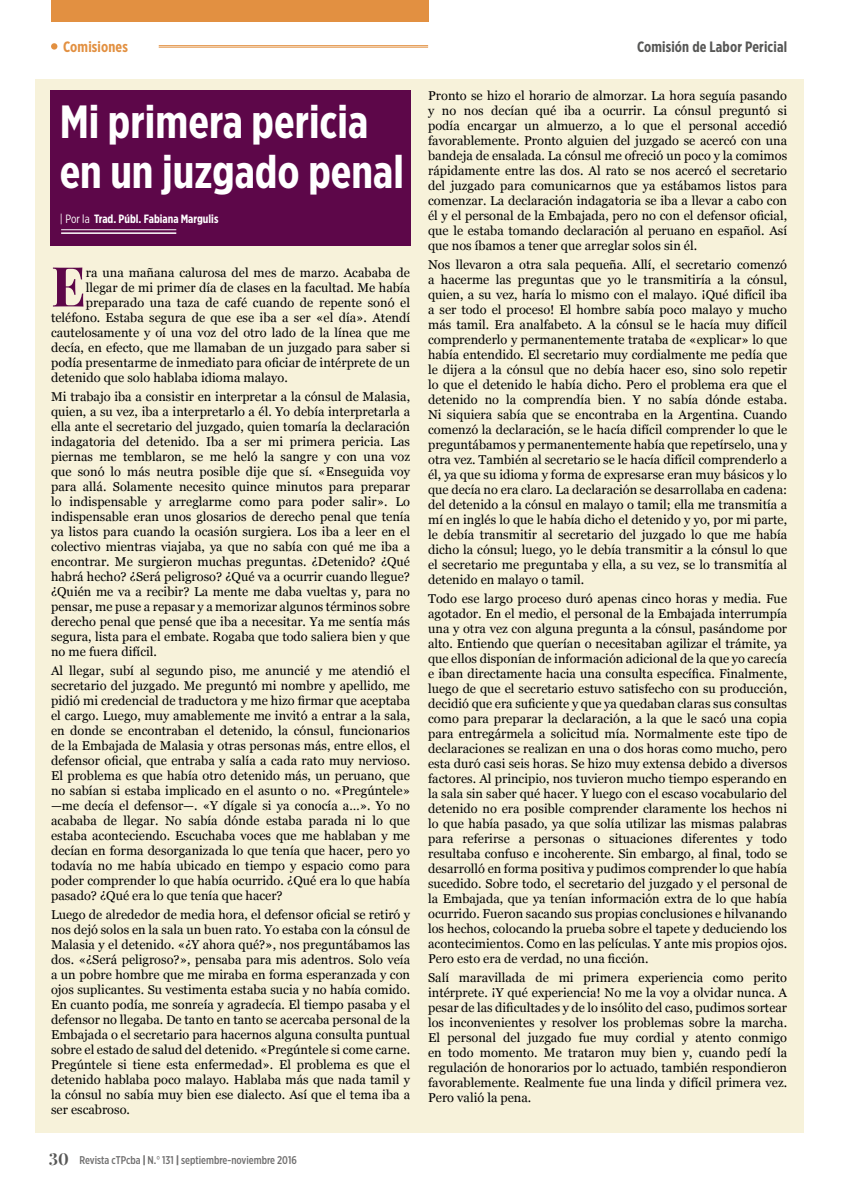
<style>
.page{position:relative;width:851px;height:1191px;background:#fff}
.page>*{position:absolute;margin:0;border:0;box-sizing:border-box;transform-origin:0 0}
.t1{font:700 55.05px "Playfair Display";color:#5d0749}
.t2{font:700 46.5px/49.5px "Gotham X Narrow";color:#fff}
.t3{font:700 15px "Gotham X Narrow";letter-spacing:.01em;color:#575756}
.t4{font:700 15px "Gotham X Narrow";letter-spacing:.01em;color:#e29041}
.t5{font:12.75px/15px "Georgia";color:#000;text-align:justify}
.t6{font:700 12px "Gotham X Narrow";color:#fff}
.t7{font:500 11.25px "Gotham X Narrow";color:#706f6f}
.s1{font-weight:400}
.s2{font-family:"Playfair Display";font-weight:700;font-size:16.5px;color:#575756}
.s3{font-weight:900}
</style>
<div class="page">
<div style="left:35px;top:79px;width:768px;height:1053px;background:#f7f2da"></div>
<hr style="left:850px;top:399px;width:1px;height:84px;background:#d4edfc">
<hr style="left:850px;top:167px;width:1px;height:231px;background:#0d4d5e">
<div style="left:51px;top:0;width:377px;height:21px;background:#e29041"></div>
<hr style="left:159px;top:45px;width:269px;height:1px;background:#e29041">
<hr style="left:159px;top:47px;width:269px;height:1px;background:#e29041">
<div style="left:51px;top:43px;width:6px;height:7px;background:#e29041;border-radius:50%"></div>
<div style="left:50px;top:90px;width:360px;height:156px;background:#5d0749"></div>
<hr style="left:61px;top:229px;width:115px;height:1px;background:#fff">
<hr style="left:61px;top:232px;width:115px;height:2px;background:#fff">
<p class="t4" style="left:63px;top:37px;width:66px">Comisiones</p>
<p class="t3" style="left:637px;top:37px;width:152px">Comisión de Labor Pericial</p>
<h2 class="t2" style="left:60px;top:97px;width:346px">Mi primera pericia en un juzgado penal</h2>
<p class="t6" style="left:60px;top:211px;width:160px"><span class="s1">| Por la</span> Trad. Públ. Fabiana Margulis</p>
<h1 class="t1" style="left:51px;top:251px;width:36px">E</h1>
<p class="t5" style="left:86px;top:265px;width:325px">ra una mañana calurosa del mes de marzo. Acababa de</p>
<p class="t5" style="left:86px;top:280px;width:325px">llegar de mi primer día de clases en la facultad. Me había</p>
<p class="t5" style="left:86px;top:295px;width:325px">preparado una taza de café cuando de repente sonó el</p>
<p class="t5" style="left:51px;top:310px;width:360px">teléfono. Estaba segura de que ese iba a ser «el día». Atendí</p>
<p class="t5" style="left:51px;top:325px;width:360px">cautelosamente y oí una voz del otro lado de la línea que me</p>
<p class="t5" style="left:51px;top:340px;width:360px">decía, en efecto, que me llamaban de un juzgado para saber si</p>
<p class="t5" style="left:51px;top:355px;width:360px">podía presentarme de inmediato para oficiar de intérprete de un</p>
<p class="t5" style="left:51px;top:370px;width:238px">detenido que solo hablaba idioma malayo.</p>
<p class="t5" style="left:51px;top:389px;width:360px">Mi trabajo iba a consistir en interpretar a la cónsul de Malasia, quien, a su vez, iba a interpretarlo a él. Yo debía interpretarla a ella ante el secretario del juzgado, quien tomaría la declaración indagatoria del detenido. Iba a ser mi primera pericia. Las piernas me temblaron, se me heló la sangre y con una voz que sonó lo más neutra posible dije que sí. «Enseguida voy para allá. Solamente necesito quince minutos para preparar lo indispensable y arreglarme como para poder salir». Lo indispensable eran unos glosarios de derecho penal que tenía ya listos para cuando la ocasión surgiera. Los iba a leer en el colectivo mientras viajaba, ya que no sabía con qué me iba a encontrar. Me surgieron muchas preguntas. ¿Detenido? ¿Qué habrá hecho? ¿Será peligroso? ¿Qué va a ocurrir cuando llegue? ¿Quién me va a recibir? La mente me daba vueltas y, para no pensar, me puse a repasar y a memorizar algunos términos sobre derecho penal que pensé que iba a necesitar. Ya me sentía más segura, lista para el embate. Rogaba que todo saliera bien y que no me fuera difícil.</p>
<p class="t5" style="left:51px;top:663px;width:360px">Al llegar, subí al segundo piso, me anuncié y me atendió el secretario del juzgado. Me preguntó mi nombre y apellido, me pidió mi credencial de traductora y me hizo firmar que aceptaba el cargo. Luego, muy amablemente me invitó a entrar a la sala, en donde se encontraban el detenido, la cónsul, funcionarios de la Embajada de Malasia y otras personas más, entre ellos, el defensor oficial, que entraba y salía a cada rato muy nervioso.<br>El problema es que había otro detenido más, un peruano, que no sabían si estaba implicado en el asunto o no. «Pregúntele» —me decía el defensor—. «Y dígale si ya conocía a…». Yo no acababa de llegar. No sabía dónde estaba parada ni lo que estaba aconteciendo. Escuchaba voces que me hablaban y me decían en forma desorganizada lo que tenía que hacer, pero yo todavía no me había ubicado en tiempo y espacio como para poder comprender lo que había ocurrido. ¿Qué era lo que había pasado? ¿Qué era lo que tenía que hacer?</p>
<p class="t5" style="left:51px;top:907px;width:360px">Luego de alrededor de media hora, el defensor oficial se retiró y nos dejó solos en la sala un buen rato. Yo estaba con la cónsul de Malasia y el detenido. «¿Y ahora qué?», nos preguntábamos las dos. «¿Será peligroso?», pensaba para mis adentros. Solo veía a un pobre hombre que me miraba en forma esperanzada y con ojos suplicantes. Su vestimenta estaba sucia y no había comido.<br>En cuanto podía, me sonreía y agradecía. El tiempo pasaba y el defensor no llegaba. De tanto en tanto se acercaba personal de la Embajada o el secretario para hacernos alguna consulta puntual sobre el estado de salud del detenido. «Pregúntele si come carne.<br>Pregúntele si tiene esta enfermedad». El problema es que el detenido hablaba poco malayo. Hablaba más que nada tamil y la cónsul no sabía muy bien ese dialecto. Así que el tema iba a ser escabroso.</p>
<p class="t7" style="left:49px;top:1153px;width:249px"><span class="s2">30</span> Revista cTPcba <span class="s3">|</span> N.<span class="s1">°</span> 131 <span class="s3">|</span> septiembre-noviembre 2016</p>
<p class="t5" style="left:428px;top:88px;width:360px">Pronto se hizo el horario de almorzar. La hora seguía pasando y no nos decían qué iba a ocurrir. La cónsul preguntó si podía encargar un almuerzo, a lo que el personal accedió favorablemente. Pronto alguien del juzgado se acercó con una bandeja de ensalada. La cónsul me ofreció un poco y la comimos rápidamente entre las dos. Al rato se nos acercó el secretario del juzgado para comunicarnos que ya estábamos listos para comenzar. La declaración indagatoria se iba a llevar a cabo con él y el personal de la Embajada, pero no con el defensor oficial, que le estaba tomando declaración al peruano en español. Así que nos íbamos a tener que arreglar solos sin él.</p>
<p class="t5" style="left:428px;top:257px;width:360px">Nos llevaron a otra sala pequeña. Allí, el secretario comenzó a hacerme las preguntas que yo le transmitiría a la cónsul, quien, a su vez, haría lo mismo con el malayo. ¡Qué difícil iba a ser todo el proceso! El hombre sabía poco malayo y mucho más tamil. Era analfabeto. A la cónsul se le hacía muy difícil comprenderlo y permanentemente trataba de «explicar» lo que había entendido. El secretario muy cordialmente me pedía que le dijera a la cónsul que no debía hacer eso, sino solo repetir lo que el detenido le había dicho. Pero el problema era que el detenido no la comprendía bien. Y no sabía dónde estaba.<br>Ni siquiera sabía que se encontraba en la Argentina. Cuando comenzó la declaración, se le hacía difícil comprender lo que le preguntábamos y permanentemente había que repetírselo, una y otra vez. También al secretario se le hacía difícil comprenderlo a él, ya que su idioma y forma de expresarse eran muy básicos y lo que decía no era claro. La declaración se desarrollaba en cadena: del detenido a la cónsul en malayo o tamil; ella me transmitía a mí en inglés lo que le había dicho el detenido y yo, por mi parte, le debía transmitir al secretario del juzgado lo que me había dicho la cónsul; luego, yo le debía transmitir a la cónsul lo que el secretario me preguntaba y ella, a su vez, se lo transmitía al detenido en malayo o tamil.</p>
<p class="t5" style="left:428px;top:591px;width:360px">Todo ese largo proceso duró apenas cinco horas y media. Fue agotador. En el medio, el personal de la Embajada interrumpía una y otra vez con alguna pregunta a la cónsul, pasándome por alto. Entiendo que querían o necesitaban agilizar el trámite, ya que ellos disponían de información adicional de la que yo carecía e iban directamente hacia una consulta específica. Finalmente, luego de que el secretario estuvo satisfecho con su producción, decidió que era suficiente y que ya quedaban claras sus consultas como para preparar la declaración, a la que le sacó una copia para entregármela a solicitud mía. Normalmente este tipo de declaraciones se realizan en una o dos horas como mucho, pero esta duró casi seis horas. Se hizo muy extensa debido a diversos factores. Al principio, nos tuvieron mucho tiempo esperando en la sala sin saber qué hacer. Y luego con el escaso vocabulario del detenido no era posible comprender claramente los hechos ni lo que había pasado, ya que solía utilizar las mismas palabras para referirse a personas o situaciones diferentes y todo resultaba confuso e incoherente. Sin embargo, al final, todo se desarrolló en forma positiva y pudimos comprender lo que había sucedido. Sobre todo, el secretario del juzgado y el personal de la Embajada, que ya tenían información extra de lo que había ocurrido. Fueron sacando sus propias conclusiones e hilvanando los hechos, colocando la prueba sobre el tapete y deduciendo los acontecimientos. Como en las películas. Y ante mis propios ojos.<br>Pero esto era de verdad, no una ficción.</p>
<p class="t5" style="left:428px;top:970px;width:360px">Salí maravillada de mi primera experiencia como perito intérprete. ¡Y qué experiencia! No me la voy a olvidar nunca. A pesar de las dificultades y de lo insólito del caso, pudimos sortear los inconvenientes y resolver los problemas sobre la marcha.<br>El personal del juzgado fue muy cordial y atento conmigo en todo momento. Me trataron muy bien y, cuando pedí la regulación de honorarios por lo actuado, también respondieron favorablemente. Realmente fue una linda y difícil primera vez.<br>Pero valió la pena.</p>
</div>
